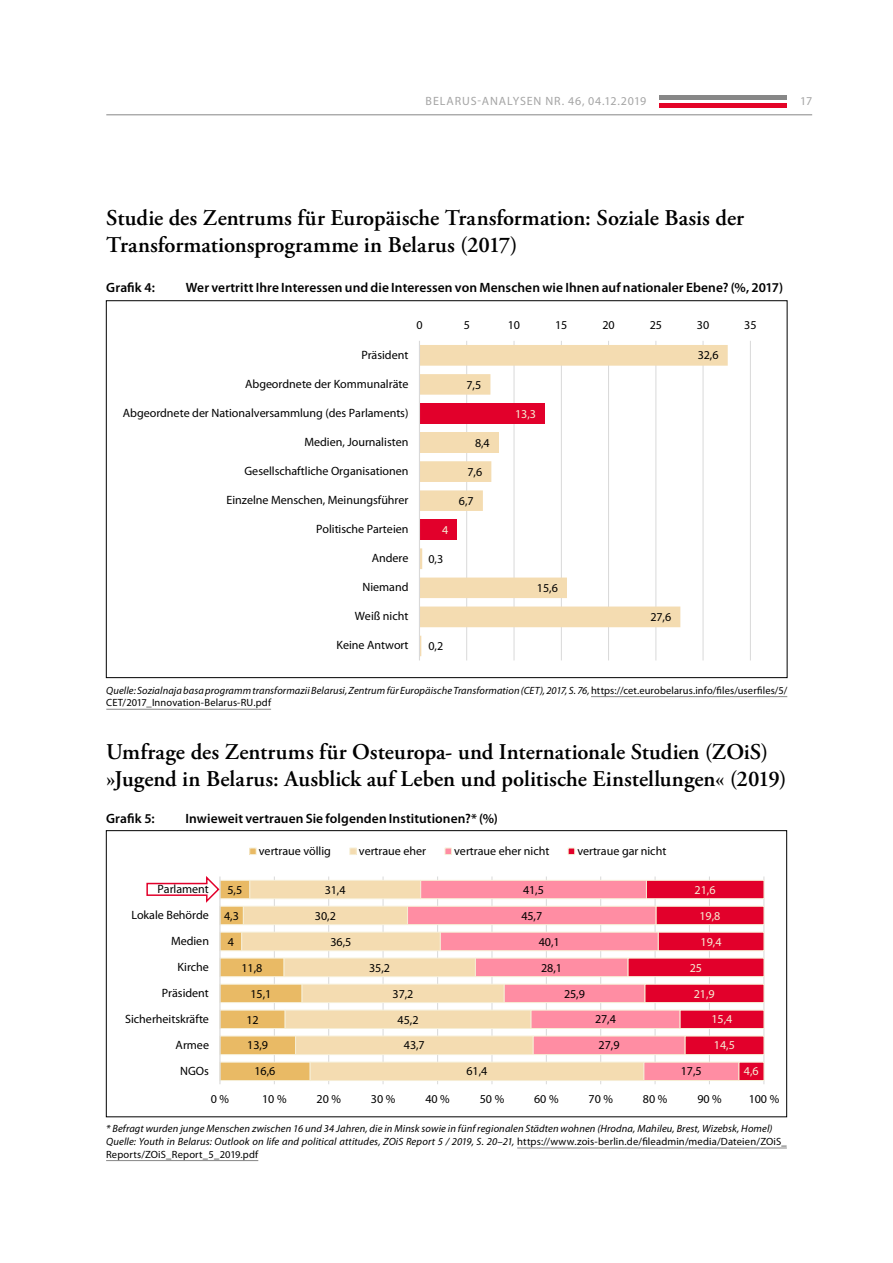
<style>
.page{position:relative;width:893px;height:1263px;background:#fff}
.page>*{position:absolute;margin:0;border:0;box-sizing:border-box;transform-origin:0 0}
.Ueberschrift_Artikel{font:600 22.5px/27px "Adobe Garamond Pro";color:#000}
.Ueberschrift_Grafik{font:600 13.5px "Myriad Pro";letter-spacing:.005em;color:#000}
.t1{font:12px "Myriad Pro";letter-spacing:-.005em;color:#000}
.t2{font:12px "Myriad Pro";letter-spacing:.07em;color:#a5a5a5}
.t3{font:12px "Myriad Pro";letter-spacing:-.005em;color:#f6eed5}
.Quelle_Tabelle_Myria{font:italic 10.5px/12.6px "Myriad Pro";letter-spacing:.01em;color:#000}
.Quelle_Tabelle_Myria-2{font:10.5px/12.6px "Myriad Pro";letter-spacing:.015em;color:#000}
.s1{font-style:normal}
.s2{font-style:italic}
</style>
<div class="page">
<div style="left:659px;top:103px;width:128px;height:5px;background:#e40428"></div>
<hr style="left:659px;top:96px;width:128px;height:4px;background:#878787">
<hr style="left:106px;top:114px;width:706px;height:1px;background:#878787">
<hr style="left:466px;top:341px;width:1px;height:319px;background:#d9d9d9">
<hr style="left:514px;top:341px;width:1px;height:319px;background:#d9d9d9">
<hr style="left:561px;top:341px;width:1px;height:319px;background:#d9d9d9">
<hr style="left:608px;top:341px;width:1px;height:319px;background:#d9d9d9">
<hr style="left:656px;top:341px;width:1px;height:319px;background:#d9d9d9">
<hr style="left:703px;top:341px;width:1px;height:319px;background:#d9d9d9">
<hr style="left:750px;top:341px;width:1px;height:319px;background:#d9d9d9">
<svg style="left:420px;top:345px;width:308px;height:311px"></svg>
<hr style="left:419px;top:341px;width:1px;height:319px;background:#d9d9d9">
<hr style="left:591px;top:696px;width:196px;height:1px;background:#878787">
<hr style="left:106px;top:709px;width:165px;height:1px;background:#878787">
<hr style="left:274px;top:876px;width:1px;height:208px;background:#d9d9d9">
<hr style="left:328px;top:876px;width:1px;height:208px;background:#d9d9d9">
<hr style="left:383px;top:876px;width:1px;height:208px;background:#d9d9d9">
<hr style="left:437px;top:876px;width:1px;height:208px;background:#d9d9d9">
<hr style="left:492px;top:876px;width:1px;height:208px;background:#d9d9d9">
<hr style="left:546px;top:876px;width:1px;height:208px;background:#d9d9d9">
<hr style="left:600px;top:876px;width:1px;height:208px;background:#d9d9d9">
<hr style="left:655px;top:876px;width:1px;height:208px;background:#d9d9d9">
<hr style="left:709px;top:876px;width:1px;height:208px;background:#d9d9d9">
<hr style="left:764px;top:876px;width:1px;height:208px;background:#d9d9d9">
<svg style="left:311px;top:880px;width:96px;height:201px"></svg>
<svg style="left:407px;top:880px;width:221px;height:201px"></svg>
<svg style="left:628px;top:880px;width:136px;height:201px"></svg>
<hr style="left:219px;top:876px;width:2px;height:208px;background:#d9d9d9">
<div style="left:249px;top:848px;width:7px;height:7px;border:1px solid #f6eed5"></div>
<div style="left:350px;top:848px;width:6px;height:7px;border:1px solid #f6eed5"></div>
<div style="left:445px;top:848px;width:7px;height:7px;border:1px solid #f6eed5"></div>
<div style="left:568px;top:848px;width:7px;height:6px;background:#e2002b"></div>
<div style="left:568px;top:848px;width:7px;height:7px;border:1px solid #f6eed5"></div>
<svg style="left:146px;top:876px;width:165px;height:205px"></svg>
<hr style="left:517px;top:1148px;width:270px;height:1px;background:#878787">
<hr style="left:106px;top:1160px;width:152px;height:1px;background:#878787">
<p class="t2" style="left:426px;top:94px;width:222px">BELARUS-ANALYSEN NR. 46, 04.12.2019</p>
<p class="t2" style="left:800px;top:94px;width:14px">17</p>
<p class="Ueberschrift_Artikel" style="left:106px;top:204px;width:639px">Studie des Zentrums für Europäische Transformation: Soziale Basis der<br>Transformationsprogramme in Belarus (2017)</p>
<p class="Ueberschrift_Grafik" style="left:106px;top:279px;width:50px">Grafik 4:</p>
<p class="Ueberschrift_Grafik" style="left:186px;top:279px;width:599px">Wer vertritt Ihre Interessen und die Interessen von Menschen wie Ihnen auf nationaler Ebene? (%, 2017)</p>
<p class="t1" style="left:416px;top:317px;width:8px">0</p>
<p class="t1" style="left:464px;top:317px;width:8px">5</p>
<p class="t1" style="left:508px;top:317px;width:14px">10</p>
<p class="t1" style="left:555px;top:317px;width:14px">15</p>
<p class="t1" style="left:602px;top:317px;width:14px">20</p>
<p class="t1" style="left:650px;top:317px;width:14px">25</p>
<p class="t1" style="left:697px;top:317px;width:14px">30</p>
<p class="t1" style="left:744px;top:317px;width:14px">35</p>
<p class="t1" style="left:361px;top:347px;width:49px">Präsident</p>
<p class="t1" style="left:245px;top:376px;width:165px">Abgeordnete der Kommunalräte</p>
<p class="t1" style="left:123px;top:406px;width:287px">Abgeordnete der Nationalversammlung (des Parlaments)</p>
<p class="t1" style="left:304px;top:435px;width:106px">Medien, Journalisten</p>
<p class="t1" style="left:245px;top:464px;width:165px">Gesellschaftliche Organisationen</p>
<p class="t1" style="left:227px;top:493px;width:183px">Einzelne Menschen, Meinungsführer</p>
<p class="t1" style="left:316px;top:522px;width:94px">Politische Parteien</p>
<p class="t1" style="left:372px;top:551px;width:38px">Andere</p>
<p class="t1" style="left:362px;top:580px;width:48px">Niemand</p>
<p class="t1" style="left:355px;top:609px;width:55px">Weiß nicht</p>
<p class="t1" style="left:337px;top:638px;width:73px">Keine Antwort</p>
<p class="Quelle_Tabelle_Myria" style="left:106px;top:684px;width:682px">Quelle: Sozialnaja basa programm transformazii Belarusi, Zentrum für Europäische Transformation (CET), 2017, S. 76, <span class="s1">https://cet.eurobelarus.info/files/userfiles/5/<br>CET/2017_Innovation-Belarus-RU.pdf</span></p>
<p class="Ueberschrift_Artikel" style="left:106px;top:738px;width:682px">Umfrage des Zentrums für Osteuropa- und Internationale Studien (ZOiS) »Jugend in Belarus: Ausblick auf Leben und politische Einstellungen« (2019)</p>
<p class="Ueberschrift_Grafik" style="left:106px;top:809px;width:50px">Grafik 5:</p>
<p class="Ueberschrift_Grafik" style="left:186px;top:809px;width:314px">Inwieweit vertrauen Sie folgenden Institutionen?* (%)</p>
<p class="t1" style="left:698px;top:348px;width:22px">32,6</p>
<p class="t1" style="left:466px;top:377px;width:16px">7,5</p>
<p class="t3" style="left:515px;top:406px;width:22px">13,3</p>
<p class="t1" style="left:475px;top:435px;width:16px">8,4</p>
<p class="t1" style="left:467px;top:464px;width:16px">7,6</p>
<p class="t1" style="left:459px;top:493px;width:16px">6,7</p>
<p class="t3" style="left:442px;top:522px;width:8px">4</p>
<p class="t1" style="left:428px;top:551px;width:16px">0,3</p>
<p class="t1" style="left:537px;top:580px;width:22px">15,6</p>
<p class="t1" style="left:650px;top:609px;width:22px">27,6</p>
<p class="t1" style="left:428px;top:639px;width:16px">0,2</p>
<p class="t1" style="left:259px;top:843px;width:74px">vertraue völlig</p>
<p class="t1" style="left:359px;top:843px;width:69px">vertraue eher</p>
<p class="t1" style="left:454px;top:843px;width:97px">vertraue eher nicht</p>
<p class="t1" style="left:577px;top:843px;width:90px">vertraue gar nicht</p>
<p class="t1" style="left:158px;top:882px;width:53px">Parlament</p>
<p class="t1" style="left:227px;top:882px;width:16px">5,5</p>
<p class="t1" style="left:325px;top:882px;width:22px">31,4</p>
<p class="t1" style="left:523px;top:882px;width:22px">41,5</p>
<p class="t3" style="left:695px;top:882px;width:22px">21,6</p>
<p class="t1" style="left:131px;top:908px;width:79px">Lokale Behörde</p>
<p class="t1" style="left:224px;top:908px;width:16px">4,3</p>
<p class="t1" style="left:315px;top:908px;width:22px">30,2</p>
<p class="t1" style="left:521px;top:908px;width:22px">45,7</p>
<p class="t3" style="left:699px;top:908px;width:22px">19,8</p>
<p class="t1" style="left:171px;top:933px;width:40px">Medien</p>
<p class="t1" style="left:228px;top:934px;width:8px">4</p>
<p class="t1" style="left:330px;top:934px;width:22px">36,5</p>
<p class="t1" style="left:539px;top:934px;width:22px">40,1</p>
<p class="t3" style="left:701px;top:934px;width:22px">19,4</p>
<p class="t1" style="left:178px;top:959px;width:33px">Kirche</p>
<p class="t1" style="left:241px;top:960px;width:22px">11,8</p>
<p class="t1" style="left:369px;top:960px;width:22px">35,2</p>
<p class="t1" style="left:541px;top:960px;width:22px">28,1</p>
<p class="t3" style="left:690px;top:960px;width:14px">25</p>
<p class="t1" style="left:162px;top:985px;width:49px">Präsident</p>
<p class="t1" style="left:250px;top:986px;width:22px">15,1</p>
<p class="t1" style="left:393px;top:986px;width:22px">37,2</p>
<p class="t1" style="left:564px;top:986px;width:22px">25,9</p>
<p class="t3" style="left:694px;top:986px;width:22px">21,9</p>
<p class="t1" style="left:125px;top:1011px;width:85px">Sicherheitskräfte</p>
<p class="t1" style="left:246px;top:1012px;width:14px">12</p>
<p class="t1" style="left:398px;top:1012px;width:22px">45,2</p>
<p class="t1" style="left:595px;top:1012px;width:22px">27,4</p>
<p class="t3" style="left:711px;top:1012px;width:22px">15,4</p>
<p class="t1" style="left:176px;top:1037px;width:35px">Armee</p>
<p class="t1" style="left:247px;top:1038px;width:22px">13,9</p>
<p class="t1" style="left:404px;top:1038px;width:22px">43,7</p>
<p class="t1" style="left:599px;top:1038px;width:22px">27,9</p>
<p class="t3" style="left:714px;top:1038px;width:22px">14,5</p>
<p class="t1" style="left:180px;top:1063px;width:30px">NGOs</p>
<p class="t1" style="left:255px;top:1064px;width:22px">16,6</p>
<p class="t1" style="left:466px;top:1064px;width:22px">61,4</p>
<p class="t1" style="left:681px;top:1064px;width:22px">17,5</p>
<p class="t3" style="left:744px;top:1064px;width:16px">4,6</p>
<p class="t1" style="left:211px;top:1092px;width:20px">0 %</p>
<p class="t1" style="left:262px;top:1092px;width:26px">10 %</p>
<p class="t1" style="left:317px;top:1092px;width:26px">20 %</p>
<p class="t1" style="left:371px;top:1092px;width:26px">30 %</p>
<p class="t1" style="left:425px;top:1092px;width:26px">40 %</p>
<p class="t1" style="left:480px;top:1092px;width:26px">50 %</p>
<p class="t1" style="left:534px;top:1092px;width:26px">60 %</p>
<p class="t1" style="left:589px;top:1092px;width:26px">70 %</p>
<p class="t1" style="left:643px;top:1092px;width:26px">80 %</p>
<p class="t1" style="left:697px;top:1092px;width:26px">90 %</p>
<p class="t1" style="left:749px;top:1092px;width:32px">100 %</p>
<p class="Quelle_Tabelle_Myria" style="left:106px;top:1122px;width:668px">* Befragt wurden junge Menschen zwischen 16 und 34 Jahren, die in Minsk sowie in fünf regionalen Städten wohnen (Hrodna, Mahileu, Brest, Wizebsk, Homel)</p>
<p class="Quelle_Tabelle_Myria-2" style="left:106px;top:1135px;width:682px"><span class="s2">Quelle: Youth in Belarus: Outlook on life and political attitudes, ZOiS Report 5 / 2019, S. 20–21,</span> https://www.zois-berlin.de/fileadmin/media/Dateien/ZOiS_<br>Reports/ZOiS_Report_5_2019.pdf</p>
</div>
